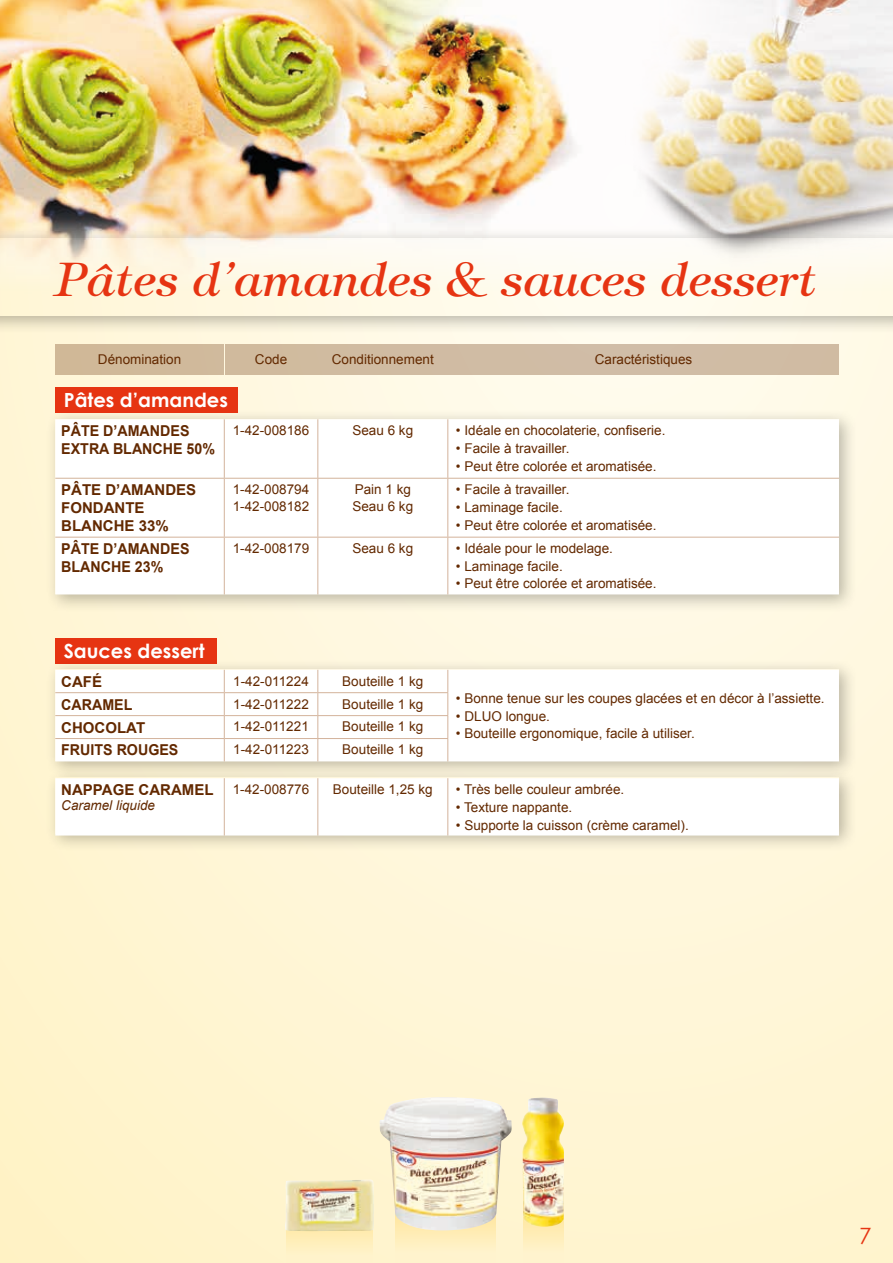
<style>
.page{position:relative;width:893px;height:1263px;background:#fff}
.page>*{position:absolute;margin:0;border:0;box-sizing:border-box;transform-origin:0 0}
.t1{font:italic 46.5px "Tiffany";color:#e63412}
.t2{font:22.5px "Century Gothic";color:#e63412}
.t3{font:700 19.5px "Century Gothic";color:#fff}
.t4{font:700 15px/18px "Arial";color:#632900;scale:.95 1}
.t5{font:700 15px/18px "Arial";color:#632900}
.t6{font:13.5px/16.5px "Arial";color:#632900}
.t7{font:italic 13.5px "Arial";color:#632900}
</style>
<div class="page">
<div style="left:0;top:0;width:893px;height:1263px;background:linear-gradient(to right,#fff4cf,#fff7db)"></div>
<hr style="left:0;top:0;width:1px;height:1263px;background:#fff4ce">
<svg style="left:395px;top:1230px;width:101px;height:33px;background:#fef0c3"></svg>
<img style="left:380px;top:1097px;width:132px;height:133px">
<svg style="left:286px;top:1231px;width:87px;height:32px;background:#feefbf"></svg>
<img style="left:285px;top:1180px;width:89px;height:51px">
<svg style="left:523px;top:1227px;width:40px;height:36px"></svg>
<img style="left:522px;top:1097px;width:42px;height:130px">
<img style="left:0;top:0;width:893px;height:404px">
<img style="left:523px;top:0;width:370px;height:228px">
<div style="left:0;top:228px;width:893px;height:106px;background:#1d1d1b;opacity:.3"></div>
<svg style="left:0;top:238px;width:893px;height:78px;fill:#fefaec"></svg>
<div style="left:55px;top:638px;width:162px;height:25px;background:#e63412"></div>
<div style="left:45px;top:659px;width:812px;height:120px;background:#1d1d1b;opacity:.3"></div>
<div style="left:45px;top:767px;width:812px;height:85px;background:#1d1d1b;opacity:.3"></div>
<svg style="left:55px;top:778px;width:784px;height:57px"></svg>
<hr style="left:224px;top:778px;width:1px;height:57px;background:#d3b39c">
<hr style="left:317px;top:778px;width:1px;height:57px;background:#d3b39c">
<hr style="left:447px;top:778px;width:1px;height:57px;background:#d3b39c">
<svg style="left:448px;top:670px;width:391px;height:91px"></svg>
<svg style="left:55px;top:670px;width:393px;height:91px"></svg>
<div style="left:45px;top:409px;width:812px;height:204px;background:#1d1d1b;opacity:.3"></div>
<svg style="left:55px;top:419px;width:784px;height:175px"></svg>
<svg style="left:55px;top:479px;width:784px;height:58px"></svg>
<hr style="left:224px;top:419px;width:1px;height:59px;background:#d3b39c">
<hr style="left:317px;top:419px;width:1px;height:59px;background:#d3b39c">
<hr style="left:447px;top:419px;width:1px;height:59px;background:#d3b39c">
<hr style="left:55px;top:478px;width:169px;height:1px;background:#d3b39c">
<hr style="left:224px;top:478px;width:94px;height:1px;background:#d3b39c">
<hr style="left:224px;top:479px;width:1px;height:58px;background:#d3b39c">
<hr style="left:318px;top:478px;width:130px;height:1px;background:#d3b39c">
<hr style="left:317px;top:479px;width:1px;height:58px;background:#d3b39c">
<hr style="left:448px;top:478px;width:391px;height:1px;background:#d3b39c">
<hr style="left:447px;top:479px;width:1px;height:58px;background:#d3b39c">
<hr style="left:55px;top:537px;width:169px;height:1px;background:#d3b39c">
<hr style="left:224px;top:537px;width:94px;height:1px;background:#d3b39c">
<hr style="left:224px;top:537px;width:1px;height:57px;background:#d3b39c">
<hr style="left:318px;top:537px;width:130px;height:1px;background:#d3b39c">
<hr style="left:317px;top:537px;width:1px;height:57px;background:#d3b39c">
<hr style="left:448px;top:537px;width:391px;height:1px;background:#d3b39c">
<hr style="left:447px;top:537px;width:1px;height:57px;background:#d3b39c">
<div style="left:55px;top:387px;width:183px;height:26px;background:#e63412"></div>
<h1 class="t1" style="left:54px;top:251px;width:764px">Pâtes d’amandes &amp; sauces dessert</h1>
<p class="t6" style="left:98px;top:352px;width:85px">Dénomination</p>
<p class="t6" style="left:255px;top:352px;width:34px">Code</p>
<p class="t6" style="left:332px;top:352px;width:104px">Conditionnement</p>
<p class="t6" style="left:595px;top:352px;width:99px">Caractéristiques</p>
<h3 class="t3" style="left:64px;top:388px;width:166px">Pâtes d’amandes</h3>
<p class="t4" style="left:61px;top:422px;width:163px">PÂTE D’AMANDES<br>EXTRA BLANCHE 50%</p>
<p class="t6" style="left:233px;top:422px;width:78px">1-42-008186</p>
<p class="t6" style="left:352px;top:422px;width:62px">Seau 6 kg</p>
<p class="t6" style="left:456px;top:422px;width:211px">• Idéale en chocolaterie, confiserie.</p>
<p class="t6" style="left:456px;top:440px;width:115px">• Facile à travailler.</p>
<p class="t6" style="left:456px;top:458px;width:202px">• Peut être colorée et aromatisée.</p>
<p class="t5" style="left:61px;top:481px;width:137px">PÂTE D’AMANDES<br>FONDANTE<br>BLANCHE 33%</p>
<p class="t6" style="left:233px;top:481px;width:78px">1-42-008794<br>1-42-008182</p>
<p class="t6" style="left:352px;top:481px;width:62px">Pain 1 kg<br>Seau 6 kg</p>
<p class="t6" style="left:456px;top:481px;width:115px">• Facile à travailler.</p>
<p class="t6" style="left:456px;top:499px;width:108px">• Laminage facile.</p>
<p class="t6" style="left:456px;top:517px;width:202px">• Peut être colorée et aromatisée.</p>
<p class="t4" style="left:61px;top:540px;width:137px">PÂTE D’AMANDES<br>BLANCHE 23%</p>
<p class="t6" style="left:233px;top:540px;width:78px">1-42-008179</p>
<p class="t6" style="left:352px;top:540px;width:62px">Seau 6 kg</p>
<p class="t6" style="left:456px;top:540px;width:159px">• Idéale pour le modelage.</p>
<p class="t6" style="left:456px;top:558px;width:108px">• Laminage facile.</p>
<p class="t6" style="left:456px;top:576px;width:202px">• Peut être colorée et aromatisée.</p>
<h3 class="t3" style="left:64px;top:639px;width:142px">Sauces dessert</h3>
<p class="t5" style="left:61px;top:672px;width:42px">CAFÉ</p>
<p class="t6" style="left:233px;top:673px;width:77px">1-42-011224</p>
<p class="t6" style="left:342px;top:673px;width:83px">Bouteille 1 kg</p>
<p class="t4" style="left:61px;top:695px;width:76px">CARAMEL</p>
<p class="t6" style="left:233px;top:696px;width:77px">1-42-011222</p>
<p class="t6" style="left:342px;top:696px;width:83px">Bouteille 1 kg</p>
<p class="t5" style="left:61px;top:718px;width:85px">CHOCOLAT</p>
<p class="t6" style="left:233px;top:719px;width:77px">1-42-011221</p>
<p class="t6" style="left:342px;top:719px;width:83px">Bouteille 1 kg</p>
<p class="t4" style="left:61px;top:741px;width:125px">FRUITS ROUGES</p>
<p class="t6" style="left:233px;top:741px;width:77px">1-42-011223</p>
<p class="t6" style="left:342px;top:741px;width:83px">Bouteille 1 kg</p>
<p class="t6" style="left:456px;top:690px;width:370px">• Bonne tenue sur les coupes glacées et en décor à l’assiette.</p>
<p class="t6" style="left:456px;top:708px;width:96px">• DLUO longue.</p>
<p class="t6" style="left:456px;top:725px;width:240px">• Bouteille ergonomique, facile à utiliser.</p>
<p class="t5" style="left:61px;top:781px;width:154px">NAPPAGE CARAMEL</p>
<p class="t7" style="left:61px;top:798px;width:95px">Caramel liquide</p>
<p class="t6" style="left:233px;top:781px;width:78px">1-42-008776</p>
<p class="t6" style="left:333px;top:781px;width:101px">Bouteille 1,25 kg</p>
<p class="t6" style="left:456px;top:781px;width:170px">• Très belle couleur ambrée.</p>
<p class="t6" style="left:456px;top:799px;width:118px">• Texture nappante.</p>
<p class="t6" style="left:456px;top:817px;width:234px">• Supporte la cuisson (crème caramel).</p>
<h2 class="t2" style="left:859px;top:1222px;width:14px">7</h2>
</div>
